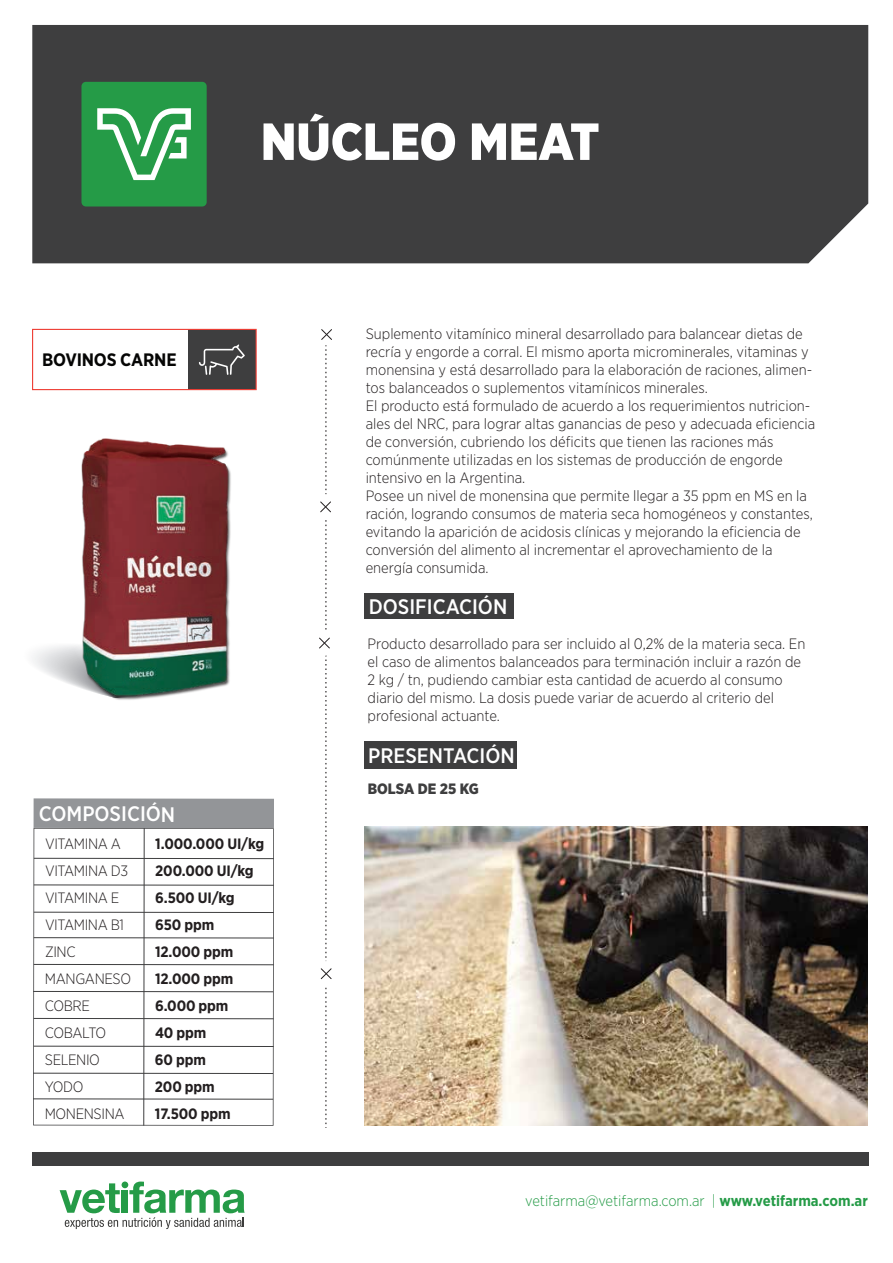
<style>
.page{position:relative;width:893px;height:1263px;background:#fff}
.page>*{position:absolute;margin:0;border:0;box-sizing:border-box;transform-origin:0 0}
.t1{font:900 52.05px "Gotham Narrow";color:#fff}
.t2{font:500 21px "Gotham Narrow";color:#fff}
.t3{font:700 18px "Gotham Narrow";letter-spacing:-.01em;color:#050504}
.t4{font:300 15px/18px "Gotham Narrow";color:#231f20}
.t5{font:700 15px/27px "Gotham Narrow";letter-spacing:-.01em;color:#231f20}
.t6{font:300 15px/27px "Gotham Narrow";letter-spacing:-.025em;color:#231f20}
.t7{font:300 15px "Gotham Narrow";color:#259b47}
.t8{font:900 15px "Gotham Narrow";color:#3e3e3f}
.s1{font-weight:700}
</style>
<div class="page">
<div style="left:32px;top:25px;width:836px;height:238px;background:#3e3e3f"></div>
<svg style="left:33px;top:828px;width:241px;height:298px"></svg>
<hr style="left:34px;top:1046px;width:240px;height:1px;background:#3e3e3f">
<hr style="left:34px;top:1018px;width:240px;height:1px;background:#3e3e3f">
<hr style="left:143px;top:828px;width:2px;height:297px;background:#3e3e3f">
<hr style="left:33px;top:1073px;width:240px;height:1px;background:#3e3e3f">
<hr style="left:33px;top:1098px;width:240px;height:1px;background:#3e3e3f">
<hr style="left:34px;top:964px;width:240px;height:1px;background:#3e3e3f">
<hr style="left:34px;top:937px;width:240px;height:1px;background:#3e3e3f">
<hr style="left:34px;top:912px;width:240px;height:1px;background:#3e3e3f">
<hr style="left:34px;top:884px;width:240px;height:2px;background:#3e3e3f">
<hr style="left:34px;top:858px;width:240px;height:1px;background:#3e3e3f">
<hr style="left:33px;top:991px;width:240px;height:1px;background:#3e3e3f">
<div style="left:34px;top:798px;width:240px;height:30px;background:#939598"></div>
<svg style="left:60px;top:1181px;width:185px;height:48px"></svg>
<div style="left:32px;top:1152px;width:837px;height:13px;background:#3e3e3f"></div>
<div style="left:188px;top:329px;width:68px;height:61px;background:#3e3e3f"></div>
<div style="left:32px;top:329px;width:225px;height:61px;border:1px solid #ee3e35"></div>
<div style="left:364px;top:594px;width:150px;height:25px;background:#3e3e3f"></div>
<div style="left:364px;top:742px;width:153px;height:27px;background:#3e3e3f"></div>
<div style="left:81px;top:82px;width:126px;height:124px;background:#259b47;border-radius:4px"></div>
<svg style="left:97px;top:108px;width:94px;height:72px"></svg>
<svg style="left:319px;top:329px;width:13px;height:799px"></svg>
<svg style="left:199px;top:344px;width:46px;height:31px"></svg>
<svg style="left:33px;top:645px;width:48px;height:43px"></svg>
<img style="left:81px;top:438px;width:150px;height:262px">
<img style="left:364px;top:826px;width:503px;height:299px">
<p class="t3" style="left:42px;top:348px;width:136px">BOVINOS CARNE</p>
<h2 class="t2" style="left:39px;top:801px;width:138px">COMPOSICIÓN</h2>
<h1 class="t1" style="left:261px;top:107px;width:340px">NÚCLEO MEAT</h1>
<p class="t4" style="left:366px;top:324px;width:451px">Suplemento vitamínico mineral desarrollado para balancear dietas de recría y engorde a corral. El mismo aporta microminerales, vitaminas y monensina y está desarrollado para la elaboración de raciones, alimen&shy;tos balanceados o suplementos vitamínicos minerales.<br>El producto está formulado de acuerdo a los requerimientos nutricion&shy;ales del NRC, para lograr altas ganancias de peso y adecuada eficiencia de conversión, cubriendo los déficits que tienen las raciones más comúnmente utilizadas en los sistemas de producción de engorde intensivo en la Argentina.<br>Posee un nivel de monensina que permite llegar a 35 ppm en MS en la ración, logrando consumos de materia seca homogéneos y constantes, evitando la aparición de acidosis clínicas y mejorando la eficiencia de conversión del alimento al incrementar el aprovechamiento de la energía consumida.</p>
<h2 class="t2" style="left:369px;top:593px;width:140px">DOSIFICACIÓN</h2>
<p class="t4" style="left:368px;top:634px;width:439px">Producto desarrollado para ser incluido al 0,2% de la materia seca. En el caso de alimentos balanceados para terminación incluir a razón de 2 kg / tn, pudiendo cambiar esta cantidad de acuerdo al consumo diario del mismo. La dosis puede variar de acuerdo al criterio del profesional actuante.</p>
<h2 class="t2" style="left:368px;top:742px;width:148px">PRESENTACIÓN</h2>
<p class="t8" style="left:368px;top:779px;width:112px">BOLSA DE 25 KG</p>
<p class="t6" style="left:45px;top:830px;width:88px">VITAMINA A<br>VITAMINA D3<br>VITAMINA E<br>VITAMINA B1<br>ZINC<br>MANGANESO<br>COBRE<br>COBALTO<br>SELENIO<br>YODO<br>MONENSINA</p>
<p class="t5" style="left:155px;top:830px;width:111px">1.000.000 UI/kg<br>200.000 UI/kg<br>6.500 UI/kg<br>650 ppm<br>12.000 ppm<br>12.000 ppm<br>6.000 ppm<br>40 ppm<br>60 ppm<br>200 ppm<br>17.500 ppm</p>
<p class="t7" style="left:525px;top:1191px;width:344px">vetifarma@vetifarma.com.ar | <span class="s1">www.vetifarma.com.ar</span></p>
</div>
